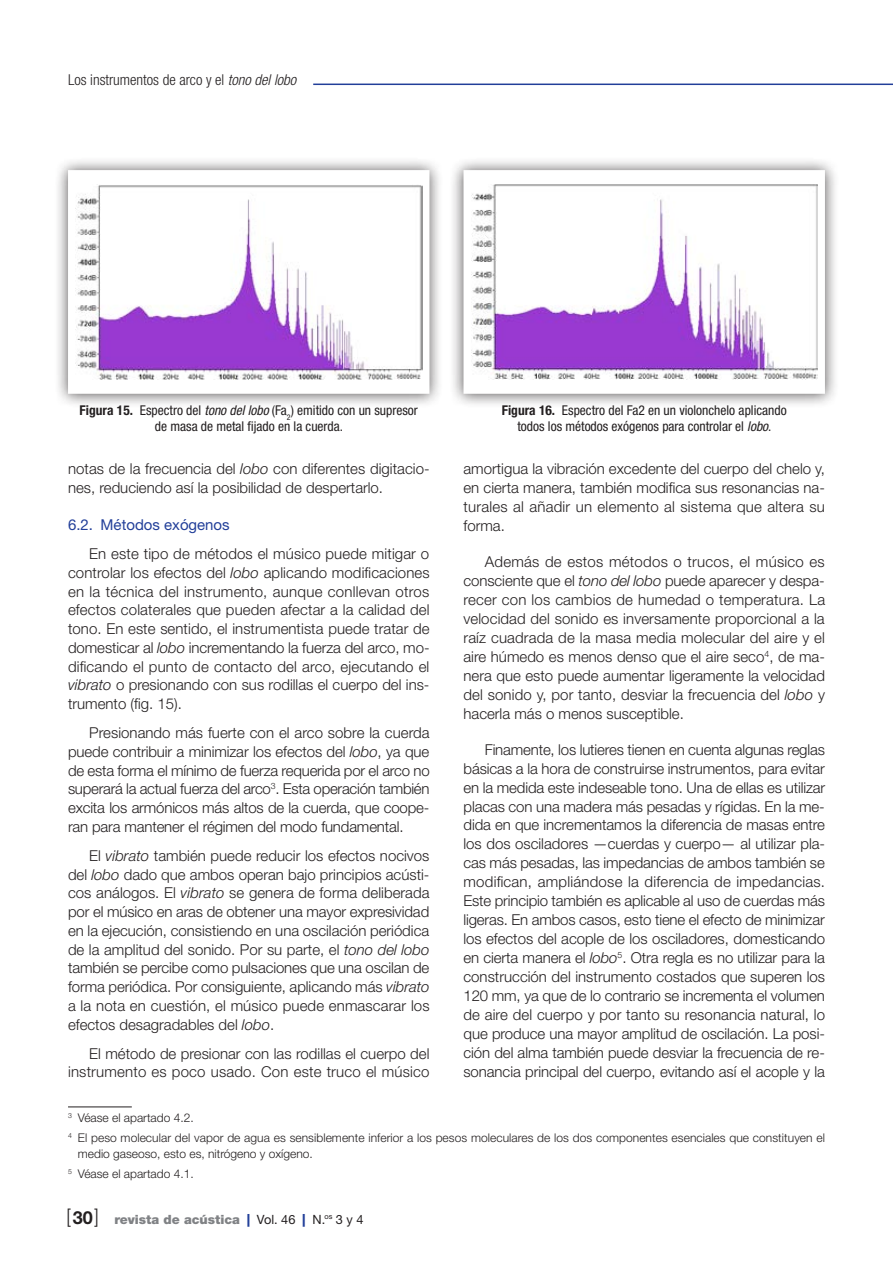
<style>
.page{position:relative;width:893px;height:1263px;background:#fff}
.page>*{position:absolute;margin:0;border:0;box-sizing:border-box;transform-origin:0 0}
.t1{font:300 19.8px "Helvetica Neue LT Std";color:#231f20;scale:.91 1}
.t2{font:300 15px/19px "Helvetica Neue LT Std";color:#231f20;text-align:justify}
.t3{font:300 condensed 15px "Helvetica Neue LT Std";color:#231f20}
.t4{font:15px "Helvetica Neue LT Std";color:#223f99}
.t5{font:condensed 13.5px/16.2px "Helvetica Neue LT Std";color:#231f20;text-align:center}
.t6{font:900 12.75px "Helvetica Neue LT Std";color:#808285}
.t7{font:300 12px/20px "Helvetica Neue LT Std";letter-spacing:.005em;color:#231f20}
.s1{font-style:italic}
.s2{font-weight:700}
.s3{font-weight:700;font-size:18px}
.s4{color:#223f99}
.s5{font-weight:400;color:#231f20}
</style>
<div class="page">
<hr style="left:313px;top:84px;width:580px;height:1px;background:#223f99">
<div style="left:54px;top:156px;width:389px;height:252px;background:#231f20;opacity:.75"></div>
<div style="left:70px;top:172px;width:357px;height:220px;background:#fff"></div>
<img style="left:75px;top:184px;width:347px;height:195px">
<hr style="left:68px;top:1106px;width:64px;height:1px;background:#231f20">
<div style="left:450px;top:156px;width:389px;height:252px;background:#231f20;opacity:.75"></div>
<div style="left:466px;top:172px;width:357px;height:220px;background:#fff"></div>
<img style="left:471px;top:184px;width:346px;height:195px">
<div style="left:463px;top:170px;width:362px;height:224px;border:4px solid #fff"></div>
<p class="t3" style="left:68px;top:71px;width:230px">Los instrumentos de arco y el <span class="s1">tono del lobo</span></p>
<p class="t5" style="left:80px;top:402px;width:340px"><span class="s2">Figura 15.</span> Espectro del <span class="s1">tono del lobo</span> (Fa<sub>2</sub>) emitido con un supresor de masa de metal fijado en la cuerda.</p>
<p class="t2" style="left:68px;top:459px;width:363px">notas de la frecuencia del <span class="s1">lobo</span> con diferentes digitacio&shy;nes, reduciendo así la posibilidad de despertarlo.</p>
<p class="t4" style="left:68px;top:516px;width:163px">6.2. Métodos exógenos</p>
<p class="t2" style="left:68px;top:544px;width:363px;text-indent:21px">En este tipo de métodos el músico puede mitigar o controlar los efectos del <span class="s1">lobo</span> aplicando modificaciones en la técnica del instrumento, aunque conllevan otros efectos colaterales que pueden afectar a la calidad del tono. En este sentido, el instrumentista puede tratar de domesticar al <span class="s1">lobo</span> incrementando la fuerza del arco, mo&shy;dificando el punto de contacto del arco, ejecutando el <span class="s1">vibrato</span> o presionando con sus rodillas el cuerpo del ins&shy;trumento (fig. 15).</p>
<p class="t2" style="left:68px;top:723px;width:363px;text-indent:21px">Presionando más fuerte con el arco sobre la cuerda puede contribuir a minimizar los efectos del <span class="s1">lobo</span>, ya que de esta forma el mínimo de fuerza requerida por el arco no superará la actual fuerza del arco<sup>3</sup>. Esta operación también excita los armónicos más altos de la cuerda, que coope&shy;ran para mantener el régimen del modo fundamental.</p>
<p class="t2" style="left:68px;top:846px;width:363px;text-indent:21px">El <span class="s1">vibrato</span> también puede reducir los efectos nocivos del <span class="s1">lobo</span> dado que ambos operan bajo principios acústi&shy;cos análogos. El <span class="s1">vibrato</span> se genera de forma deliberada por el músico en aras de obtener una mayor expresividad en la ejecución, consistiendo en una oscilación periódica de la amplitud del sonido. Por su parte, el <span class="s1">tono del lobo </span>también se percibe como pulsaciones que una oscilan de forma periódica. Por consiguiente, aplicando más <span class="s1">vibrato </span>a la nota en cuestión, el músico puede enmascarar los efectos desagradables del <span class="s1">lobo</span>.</p>
<p class="t2" style="left:68px;top:1043px;width:363px;text-align:right">El método de presionar con las rodillas el cuerpo del instrumento es poco usado. Con este truco el músico</p>
<p class="t7" style="left:68px;top:1108px;width:758px"><sup>3</sup> Véase el apartado 4.2.<br><sup>4</sup> El peso molecular del vapor de agua es sensiblemente inferior a los pesos moleculares de los dos componentes esenciales que constituyen el</p>
<p class="t7" style="left:68px;top:1143px;width:246px;text-indent:10px">medio gaseoso, esto es, nitrógeno y oxígeno.<br><sup>5</sup> Véase el apartado 4.1.</p>
<p class="t5" style="left:502px;top:402px;width:286px"><span class="s2">Figura 16.</span> Espectro del Fa2 en un violonchelo aplicando todos los métodos exógenos para controlar el <span class="s1">lobo</span>.</p>
<p class="t2" style="left:463px;top:459px;width:363px">amortigua la vibración excedente del cuerpo del chelo y, en cierta manera, también modifica sus resonancias na&shy;turales al añadir un elemento al sistema que altera su forma.</p>
<p class="t2" style="left:463px;top:551px;width:363px;text-indent:21px">Además de estos métodos o trucos, el músico es consciente que el <span class="s1">tono del lobo</span> puede aparecer y despa&shy;recer con los cambios de humedad o temperatura. La velocidad del sonido es inversamente proporcional a la raíz cuadrada de la masa media molecular del aire y el aire húmedo es menos denso que el aire seco<sup>4</sup>, de ma&shy;nera que esto puede aumentar ligeramente la velocidad del sonido y, por tanto, desviar la frecuencia del <span class="s1">lobo</span> y hacerla más o menos susceptible.</p>
<p class="t2" style="left:463px;top:739px;width:363px;text-indent:21px">Finamente, los lutieres tienen en cuenta algunas reglas básicas a la hora de construirse instrumentos, para evitar en la medida este indeseable tono. Una de ellas es utilizar placas con una madera más pesadas y rígidas. En la me&shy;dida en que incrementamos la diferencia de masas entre los dos osciladores —cuerdas y cuerpo— al utilizar pla&shy;cas más pesadas, las impedancias de ambos también se modifican, ampliándose la diferencia de impedancias.<br>Este principio también es aplicable al uso de cuerdas más ligeras. En ambos casos, esto tiene el efecto de minimizar los efectos del acople de los osciladores, domesticando en cierta manera el <span class="s1">lobo</span><sup>5</sup>. Otra regla es no utilizar para la construcción del instrumento costados que superen los 120 mm, ya que de lo contrario se incrementa el volumen de aire del cuerpo y por tanto su resonancia natural, lo que produce una mayor amplitud de oscilación. La posi&shy;ción del alma también puede desviar la frecuencia de re&shy;sonancia principal del cuerpo, evitando así el acople y la</p>
<h1 class="t1" style="left:67px;top:1204px;width:37px">[<span class="s3">30</span>]</h1>
<p class="t6" style="left:114px;top:1212px;width:251px">revista de acústica <span class="s4">|</span> <span class="s5">Vol. 46</span> <span class="s4">|</span> <span class="s5">N.</span><sup>os</sup> <span class="s5">3 y 4</span></p>
</div>
